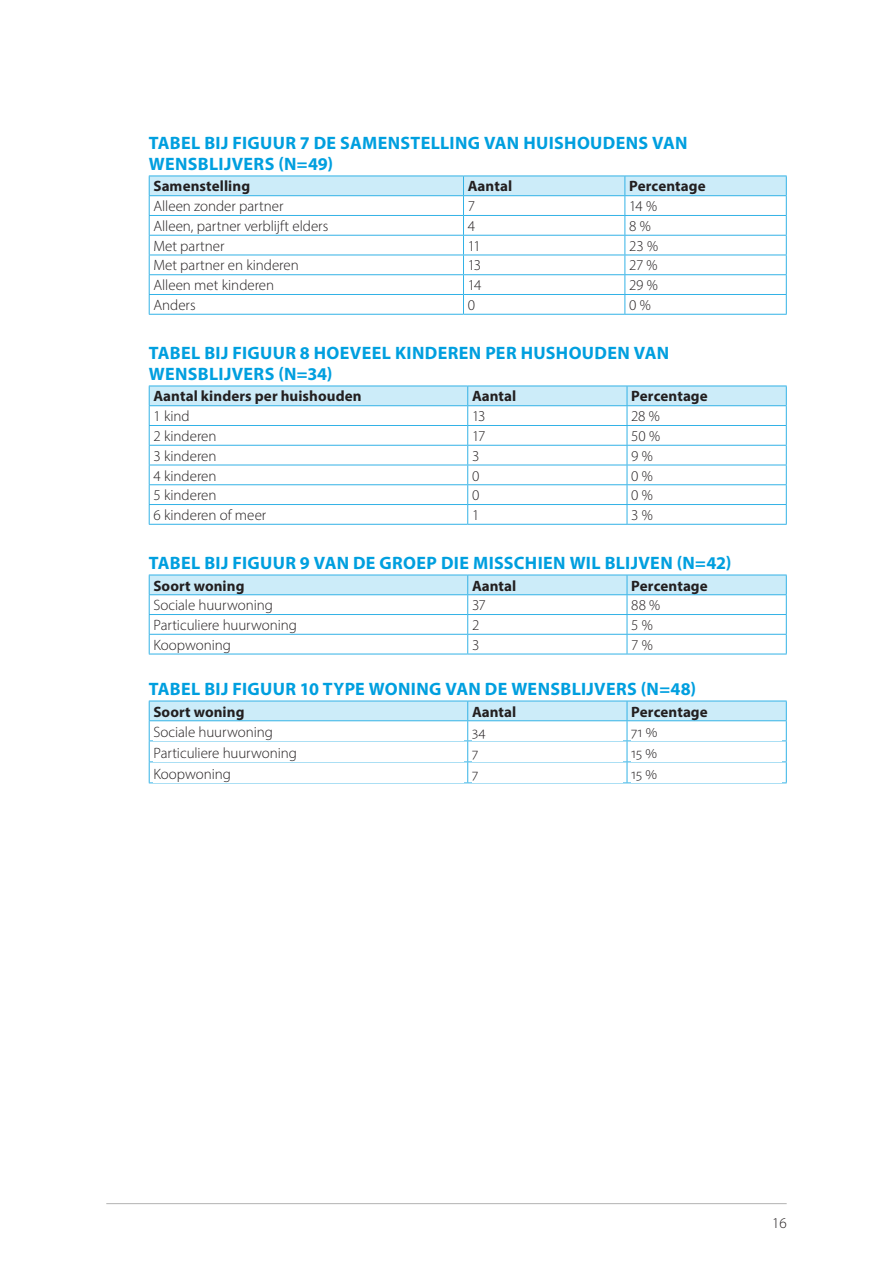
<style>
.page{position:relative;width:893px;height:1263px;background:#fff}
.page>*{position:absolute;margin:0;border:0;box-sizing:border-box;transform-origin:0 0}
.tussenkop_1{font:18px/21px "Myriad Pro Bold 2";letter-spacing:.02em;color:#009fdf}
.tabel_rij{font:300 15px "Myriad Pro";letter-spacing:-.005em;color:#231f20}
.tabel_koprij{font:15px "Myriad Pro Bold 2";letter-spacing:.005em;color:#231f20}
.platte_tekst{font:300 15px "Myriad Pro";letter-spacing:-.005em;color:#231f20}
</style>
<div class="page">
<hr style="left:106px;top:1203px;width:681px;height:1px;background:#b2b2b2">
<svg style="left:149px;top:176px;width:638px;height:138px"></svg>
<hr style="left:149px;top:314px;width:314px;height:1px;background:#33b2e6">
<hr style="left:463px;top:314px;width:162px;height:1px;background:#33b2e6">
<hr style="left:625px;top:314px;width:162px;height:1px;background:#33b2e6">
<svg style="left:149px;top:386px;width:638px;height:138px"></svg>
<hr style="left:149px;top:524px;width:319px;height:1px;background:#33b2e6">
<hr style="left:468px;top:524px;width:159px;height:1px;background:#33b2e6">
<hr style="left:627px;top:524px;width:160px;height:1px;background:#33b2e6">
<svg style="left:149px;top:575px;width:638px;height:79px"></svg>
<hr style="left:149px;top:654px;width:319px;height:1px;background:#33b2e6">
<hr style="left:468px;top:654px;width:159px;height:1px;background:#33b2e6">
<hr style="left:627px;top:654px;width:160px;height:1px;background:#33b2e6">
<svg style="left:149px;top:701px;width:638px;height:81px"></svg>
<hr style="left:149px;top:782px;width:319px;height:1px;background:#33b2e6">
<hr style="left:468px;top:782px;width:159px;height:1px;background:#33b2e6">
<hr style="left:627px;top:782px;width:160px;height:1px;background:#33b2e6">
<div style="left:153px;top:725px;width:310px;height:15px;background:#fff"></div>
<div style="left:472px;top:725px;width:151px;height:15px;background:#fff"></div>
<div style="left:631px;top:725px;width:151px;height:15px;background:#fff"></div>
<div style="left:153px;top:746px;width:310px;height:15px;background:#fff"></div>
<div style="left:472px;top:746px;width:151px;height:15px;background:#fff"></div>
<div style="left:631px;top:746px;width:151px;height:15px;background:#fff"></div>
<div style="left:153px;top:767px;width:310px;height:15px;background:#fff"></div>
<div style="left:472px;top:767px;width:151px;height:15px;background:#fff"></div>
<div style="left:631px;top:767px;width:151px;height:15px;background:#fff"></div>
<h2 class="tussenkop_1" style="left:149px;top:131px;width:540px">TABEL BIJ FIGUUR 7 DE SAMENSTELLING VAN HUISHOUDENS VAN<br>WENSBLIJVERS (N=49)</h2>
<p class="tabel_koprij" style="left:153px;top:177px;width:98px">Samenstelling</p>
<p class="tabel_koprij" style="left:468px;top:177px;width:46px">Aantal</p>
<p class="tabel_koprij" style="left:629px;top:177px;width:78px">Percentage</p>
<p class="tabel_rij" style="left:153px;top:197px;width:131px">Alleen zonder partner</p>
<p class="tabel_rij" style="left:468px;top:197px;width:9px">7</p>
<p class="tabel_rij" style="left:629px;top:197px;width:30px">14 %</p>
<p class="tabel_rij" style="left:153px;top:217px;width:176px">Alleen, partner verblijft elders</p>
<p class="tabel_rij" style="left:468px;top:217px;width:9px">4</p>
<p class="tabel_rij" style="left:629px;top:217px;width:23px">8%</p>
<p class="tabel_rij" style="left:153px;top:237px;width:73px">Met partner</p>
<p class="tabel_rij" style="left:468px;top:237px;width:14px">11</p>
<p class="tabel_rij" style="left:629px;top:237px;width:30px">23 %</p>
<p class="tabel_rij" style="left:153px;top:256px;width:147px">Met partner en kinderen</p>
<p class="tabel_rij" style="left:468px;top:256px;width:15px">13</p>
<p class="tabel_rij" style="left:629px;top:256px;width:30px">27 %</p>
<p class="tabel_rij" style="left:153px;top:276px;width:122px">Alleen met kinderen</p>
<p class="tabel_rij" style="left:468px;top:276px;width:15px">14</p>
<p class="tabel_rij" style="left:629px;top:276px;width:30px">29 %</p>
<p class="tabel_rij" style="left:153px;top:296px;width:44px">Anders</p>
<p class="tabel_rij" style="left:468px;top:296px;width:9px">0</p>
<p class="tabel_rij" style="left:629px;top:296px;width:23px">0%</p>
<h2 class="tussenkop_1" style="left:149px;top:341px;width:522px">TABEL BIJ FIGUUR 8 HOEVEEL KINDEREN PER HUSHOUDEN VAN<br>WENSBLIJVERS (N=34)</h2>
<p class="tabel_koprij" style="left:153px;top:387px;width:210px">Aantal kinders per huishouden</p>
<p class="tabel_koprij" style="left:472px;top:387px;width:46px">Aantal</p>
<p class="tabel_koprij" style="left:631px;top:387px;width:78px">Percentage</p>
<p class="tabel_rij" style="left:153px;top:407px;width:38px">1 kind</p>
<p class="tabel_rij" style="left:472px;top:407px;width:15px">13</p>
<p class="tabel_rij" style="left:631px;top:407px;width:30px">28 %</p>
<p class="tabel_rij" style="left:153px;top:427px;width:65px">2 kinderen</p>
<p class="tabel_rij" style="left:472px;top:427px;width:15px">17</p>
<p class="tabel_rij" style="left:631px;top:427px;width:30px">50 %</p>
<p class="tabel_rij" style="left:153px;top:447px;width:65px">3 kinderen</p>
<p class="tabel_rij" style="left:472px;top:447px;width:9px">3</p>
<p class="tabel_rij" style="left:631px;top:447px;width:23px">9%</p>
<p class="tabel_rij" style="left:153px;top:466px;width:65px">4 kinderen</p>
<p class="tabel_rij" style="left:472px;top:466px;width:9px">0</p>
<p class="tabel_rij" style="left:631px;top:466px;width:23px">0%</p>
<p class="tabel_rij" style="left:153px;top:486px;width:65px">5 kinderen</p>
<p class="tabel_rij" style="left:472px;top:486px;width:9px">0</p>
<p class="tabel_rij" style="left:631px;top:486px;width:23px">0%</p>
<p class="tabel_rij" style="left:153px;top:506px;width:114px">6 kinderen of meer</p>
<p class="tabel_rij" style="left:472px;top:506px;width:9px">1</p>
<p class="tabel_rij" style="left:631px;top:506px;width:23px">3%</p>
<h2 class="tussenkop_1" style="left:149px;top:551px;width:584px">TABEL BIJ FIGUUR 9 VAN DE GROEP DIE MISSCHIEN WIL BLIJVEN (N=42)</h2>
<p class="tabel_koprij" style="left:153px;top:576px;width:93px">Soort woning</p>
<p class="tabel_koprij" style="left:472px;top:576px;width:46px">Aantal</p>
<p class="tabel_koprij" style="left:631px;top:576px;width:78px">Percentage</p>
<p class="tabel_rij" style="left:153px;top:596px;width:121px">Sociale huurwoning</p>
<p class="tabel_rij" style="left:472px;top:596px;width:15px">37</p>
<p class="tabel_rij" style="left:631px;top:596px;width:31px">88%</p>
<p class="tabel_rij" style="left:153px;top:616px;width:145px">Particuliere huurwoning</p>
<p class="tabel_rij" style="left:472px;top:616px;width:9px">2</p>
<p class="tabel_rij" style="left:631px;top:616px;width:23px">5%</p>
<p class="tabel_rij" style="left:153px;top:636px;width:79px">Koopwoning</p>
<p class="tabel_rij" style="left:472px;top:636px;width:9px">3</p>
<p class="tabel_rij" style="left:631px;top:636px;width:23px">7%</p>
<h2 class="tussenkop_1" style="left:149px;top:677px;width:549px">TABEL BIJ FIGUUR 10 TYPE WONING VAN DE WENSBLIJVERS (N=48)</h2>
<p class="tabel_koprij" style="left:153px;top:702px;width:93px">Soort woning</p>
<p class="tabel_koprij" style="left:472px;top:702px;width:46px">Aantal</p>
<p class="tabel_koprij" style="left:631px;top:702px;width:78px">Percentage</p>
<p class="platte_tekst" style="left:153px;top:723px;width:121px">Sociale huurwoning</p>
<p class="platte_tekst" style="left:472px;top:723px;width:15px">34</p>
<p class="platte_tekst" style="left:631px;top:723px;width:28px">71%</p>
<p class="platte_tekst" style="left:153px;top:744px;width:145px">Particuliere huurwoning</p>
<p class="platte_tekst" style="left:472px;top:744px;width:7px">7</p>
<p class="platte_tekst" style="left:631px;top:744px;width:27px">15 %</p>
<p class="platte_tekst" style="left:153px;top:765px;width:79px">Koopwoning</p>
<p class="platte_tekst" style="left:472px;top:765px;width:7px">7</p>
<p class="platte_tekst" style="left:631px;top:765px;width:27px">15 %</p>
<p class="tabel_rij" style="left:772px;top:1214px;width:16px">16</p>
</div>
